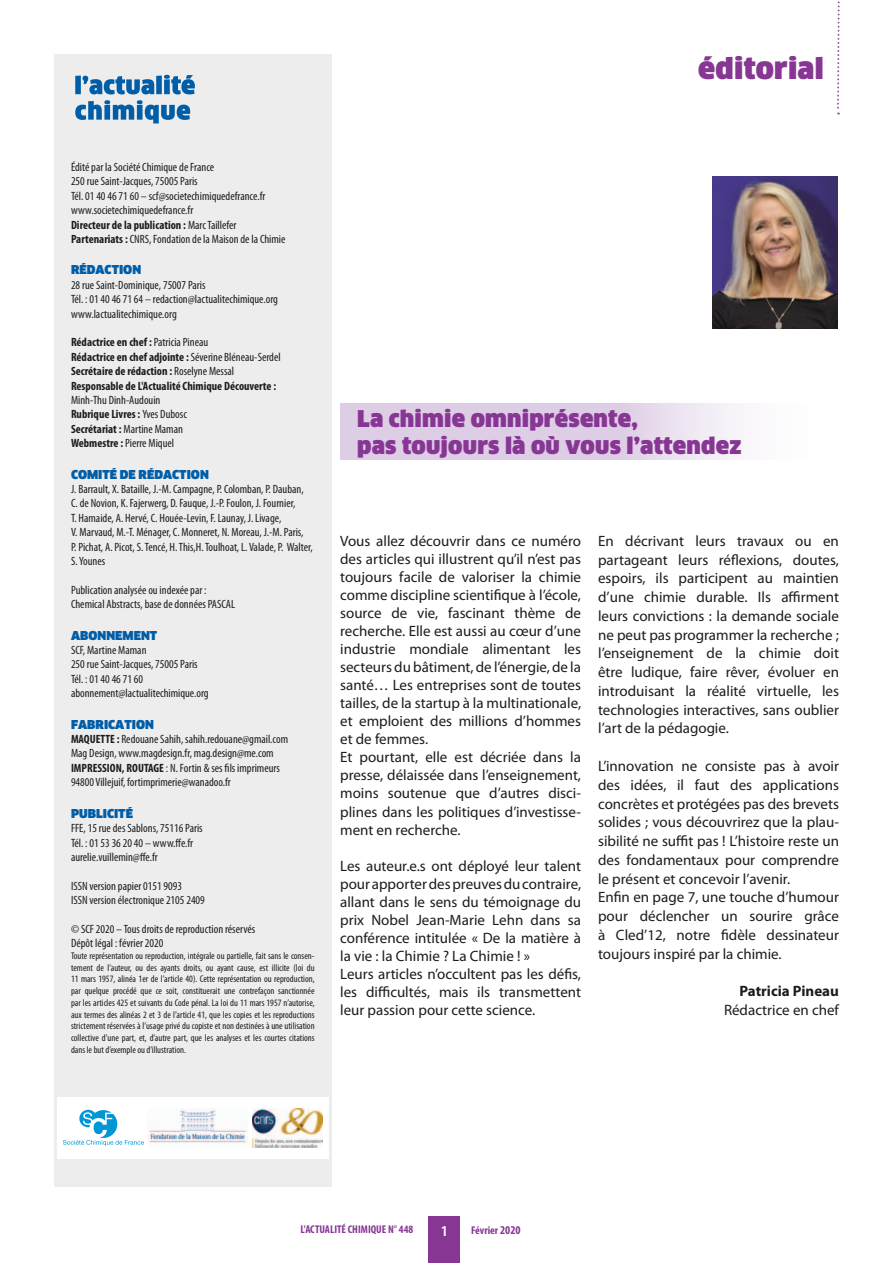
<style>
.page{position:relative;width:893px;height:1263px;background:#fff}
.page>*{position:absolute;margin:0;border:0;box-sizing:border-box;transform-origin:0 0}
.t1{font:900 28.5px "Clan";letter-spacing:.01em;color:#873694}
.t2{font:900 22.5px/27px "Clan";letter-spacing:.01em;color:#873694}
.t3{font:15px/18px "Myriad Pro";color:#1c1c1b}
.t4{font:700 15px "Myriad Pro";color:#1c1c1b}
.t5{font:600 15px "Myriad Pro";color:#fff}
.t6{font:condensed 12px/14.4px "Myriad Pro";color:#1c1c1b}
.t7{font:700 condensed 12px/14.4px "Myriad Pro";color:#1c1c1b}
.t8{font:900 12px "Clan";color:#005da7}
.t9{font:700 condensed 11.25px "Myriad Pro";color:#873694}
.t10{font:condensed 9.75px/11.7px "Myriad Pro";color:#1c1c1b;text-align:justify}
.s1{font-weight:700}
.s2{font-weight:400}
.s3{font-size:12px}
</style>
<div class="page">
<svg style="left:837px;top:1px;width:3px;height:114px"></svg>
<div style="left:428px;top:1216px;width:32px;height:47px;background:#873694"></div>
<img style="left:713px;top:176px;width:124px;height:153px">
<svg style="left:340px;top:403px;width:398px;height:57px;background:#e1d3e8"></svg>
<div style="left:54px;top:54px;width:278px;height:1132px;background:#ededee"></div>
<svg style="left:75px;top:100px;width:115px;height:23px"></svg>
<svg style="left:75px;top:75px;width:120px;height:19px"></svg>
<div style="left:57px;top:1097px;width:271px;height:62px;background:#fff"></div>
<img style="left:252px;top:1108px;width:70px;height:39px">
<svg style="left:63px;top:1110px;width:81px;height:36px"></svg>
<img style="left:149px;top:1108px;width:98px;height:35px">
<h1 class="t1" style="left:698px;top:51px;width:127px">éditorial</h1>
<p class="t6" style="left:71px;top:160px;width:216px">Édité par la Société Chimique de France<br>250 rue Saint-Jacques, 75005 Paris<br>Tél. 01 40 46 71 60 – scf@societechimiquedefrance.fr www.societechimiquedefrance.fr<br><span class="s1">Directeur de la publication :</span> Marc Taillefer <span class="s1">Partenariats :</span> CNRS, Fondation de la Maison de la Chimie</p>
<p class="t8" style="left:71px;top:263px;width:72px">RÉDACTION</p>
<p class="t6" style="left:71px;top:277px;width:209px">28 rue Saint-Dominique, 75007 Paris<br>Tél. : 01 40 46 71 64 – redaction@lactualitechimique.org www.lactualitechimique.org</p>
<p class="t7" style="left:71px;top:335px;width:211px">Rédactrice en chef : <span class="s2">Patricia Pineau<br></span>Rédactrice en chef adjointe : <span class="s2">Séverine Bléneau-Serdel </span>Secrétaire de rédaction : <span class="s2">Roselyne Messal </span>Responsable de L'Actualité Chimique Découverte :</p>
<p class="t6" style="left:71px;top:393px;width:117px">Minh-Thu Dinh-Audouin<br><span class="s1">Rubrique Livres :</span> Yves Dubosc<br><span class="s1">Secrétariat :</span> Martine Maman<br><span class="s1">Webmestre :</span> Pierre Miquel</p>
<p class="t8" style="left:71px;top:467px;width:35px">Comité</p>
<p class="t8" style="left:120px;top:467px;width:28px">de rédaction</p>
<p class="t6" style="left:71px;top:482px;width:243px">J. Barrault, X. Bataille, J.-M. Campagne, P. Colomban, P. Dauban, C. de Novion, K. Fajerwerg, D. Fauque, J.-P. Foulon, J. Fournier,<br>T. Hamaide, A. Hervé, C. Houée-Levin, F. Launay, J. Livage,<br>V. Marvaud, M.-T. Ménager, C. Monneret, N. Moreau, J.-M. Paris,<br>P. Pichat, A. Picot, S. Tencé, H. This,H. Toulhoat, L. Valade, P. Walter, S. Younes</p>
<p class="t6" style="left:71px;top:582px;width:166px">Publication analysée ou indexée par :<br>Chemical Abstracts, base de données PASCAL</p>
<p class="t8" style="left:71px;top:628px;width:54px">ABONNEME</p>
<p class="t8" style="left:141px;top:628px;width:18px">NT</p>
<p class="t6" style="left:71px;top:643px;width:139px">SCF, Martine Maman<br>250 rue Saint-Jacques, 75005 Paris<br>Tél. : 01 40 46 71 60 abonnement@lactualitechimique.org</p>
<p class="t8" style="left:71px;top:717px;width:84px">FABRICATION</p>
<p class="t6" style="left:71px;top:732px;width:219px"><span class="s1">MAQUETTE :</span> Redouane Sahih, sahih.redouane@gmail.com Mag Design, www.magdesign.fr, mag.design@me.com <span class="s1">IMPRESSION, ROUTAGE</span> : N. Fortin &amp; ses fils imprimeurs 94800 Villejuif, fortimprimerie@wanadoo.fr</p>
<p class="t8" style="left:71px;top:806px;width:64px">PUBLICITÉ</p>
<p class="t6" style="left:71px;top:821px;width:133px">FFE, 15 rue des Sablons, 75116 Paris<br>Tél. : 01 53 36 20 40 – www.ffe.fr aurelie.vuillemin@ffe.fr</p>
<p class="t6" style="left:71px;top:878px;width:135px">ISSN version papier 0151 9093<br>ISSN version électronique 2105 2409</p>
<p class="t6" style="left:71px;top:921px;width:186px">© SCF 2020 – Tous droits de reproduction réservés<br>Dépôt légal : février 2020</p>
<p class="t10" style="left:71px;top:950px;width:245px">Toute représentation ou reproduction, intégrale ou partielle, fait sans le consen&shy;tement de l’auteur, ou des ayants droits, ou ayant cause, est illicite (loi du 11 mars 1957, alinéa 1er de l’article 40). Cette représentation ou reproduction, par quelque procédé que ce soit, constituerait une contrefaçon sanctionnée par les articles 425 et suivants du Code pénal. La loi du 11 mars 1957 n’autorise, aux termes des alinéas 2 et 3 de l’article 41, que les copies et les reproductions strictement réservées à l’usage privé du copiste et non destinées à une utilisation collective d’une part, et, d’autre part, que les analyses et les courtes citations dans le but d’exemple ou d’illustration.</p>
<h2 class="t2" style="left:357px;top:405px;width:386px">La chimie omniprésente,<br>pas toujours là où vous l’attendez</h2>
<p class="t3" style="left:340px;top:531px;width:242px">Vous allez découvrir dans ce numéro des articles qui illustrent qu’il n’est pas toujours facile de valoriser la chimie comme discipline scientifique à l’école, source de vie, fascinant thème de recherche. Elle est aussi au cœur d’une industrie mondiale alimentant les secteurs du bâtiment, de l’énergie, de la santé… Les entreprises sont de toutes tailles, de la startup à la multinationale, et emploient des millions d’hommes et de femmes.<br>Et pourtant, elle est décriée dans la presse, délaissée dans l’enseignement, moins soutenue que d’autres disci&shy;plines dans les politiques d’investisse&shy;ment en recherche.</p>
<p class="t3" style="left:340px;top:856px;width:242px">Les auteur.e.s ont déployé leur talent pour apporter des preuves du contraire, allant dans le sens du témoignage du prix Nobel Jean-Marie Lehn dans sa conférence intitulée « De la matière à la vie : la Chimie ? La Chimie ! »<br>Leurs articles n’occultent pas les défis, les difficultés, mais ils transmettent leur passion pour cette science.</p>
<p class="t3" style="left:598px;top:531px;width:242px;line-height:18.8px;text-align:justify">En décrivant leurs travaux ou en partageant leurs réflexions, doutes, espoirs, ils participent au maintien d’une chimie durable. Ils affirment leurs convictions : la demande sociale ne peut pas programmer la recherche ; l’enseignement de la chimie doit être ludique, faire rêver, évoluer en introduisant la réalité virtuelle, les technologies interactives, sans oublier l’art de la pédagogie.</p>
<p class="t3" style="left:598px;top:756px;width:242px;line-height:18.8px">L’innovation ne consiste pas à avoir des idées, il faut des applications concrètes et protégées pas des brevets solides ; vous découvrirez que la plau&shy;sibilité ne suffit pas ! L’histoire reste un des fondamentaux pour comprendre le présent et concevoir l’avenir.<br>Enfin en page 7, une touche d’humour pour déclencher un sourire grâce à Cled’12, notre fidèle dessinateur toujours inspiré par la chimie.</p>
<p class="t4" style="left:739px;top:981px;width:101px">Patricia Pineau</p>
<p class="t3" style="left:724px;top:1001px;width:116px">Rédactrice en chef</p>
<p class="t9" style="left:301px;top:1222px;width:114px">L'ACTUALITÉ CHIMIQUE N° 448</p>
<p class="t5" style="left:440px;top:1221px;width:10px">1</p>
<p class="t9" style="left:471px;top:1223px;width:51px">Février <span class="s3">2020</span></p>
</div>
